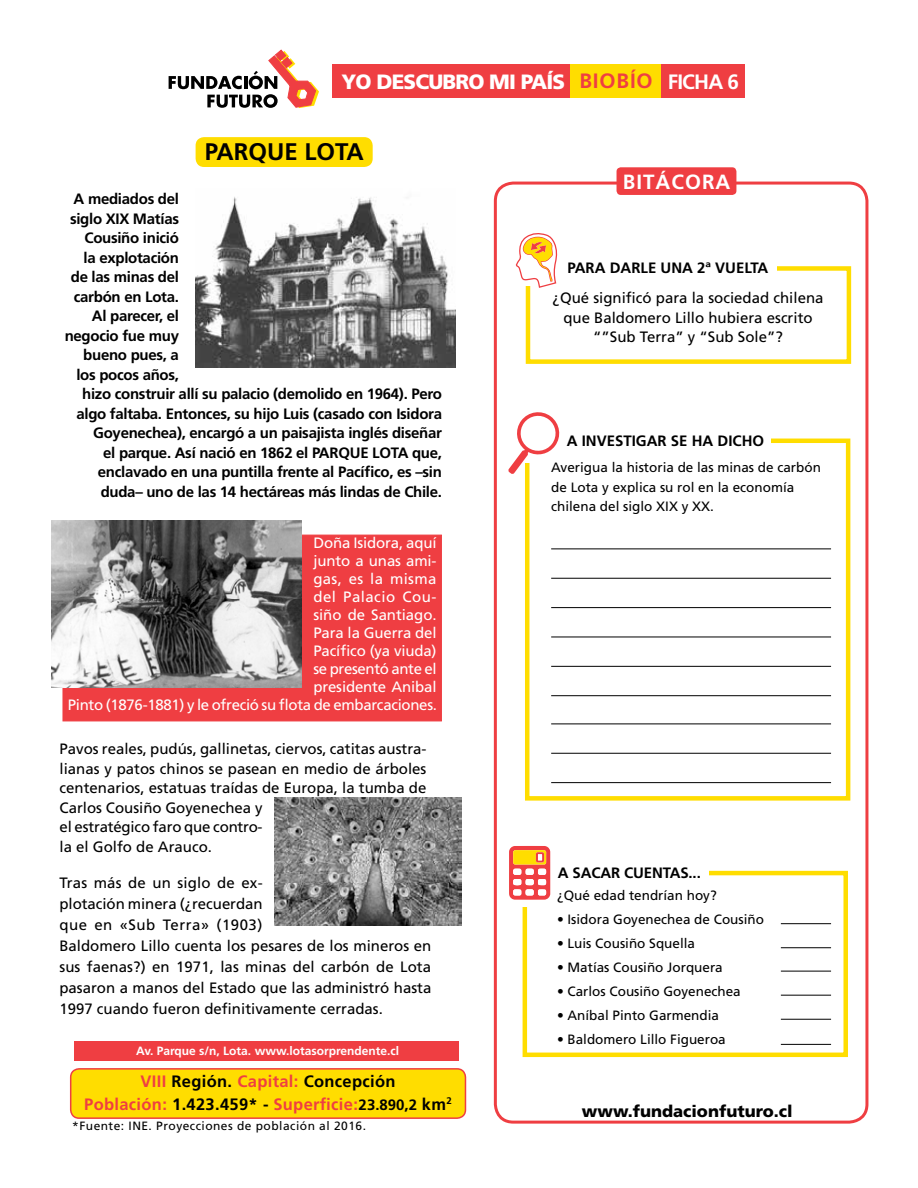
<style>
.page{position:relative;width:918px;height:1188px;background:#fff}
.page>*{position:absolute;margin:0;border:0;box-sizing:border-box;transform-origin:0 0}
.t1{font:700 24px "Frutiger";color:#000}
.t2{font:900 20.7px "Frutiger";letter-spacing:-.04em;color:#fff}
.t3{font:700 20.55px "Frutiger";letter-spacing:.05em;color:#fff}
.t4{font:700 16.5px/23.1px "Frutiger";letter-spacing:.02em;color:#ef3e42;text-align:center}
.t5{font:900 16.5px "Frutiger";color:#000}
.t6{font:15px/19.5px "Frutiger";color:#000}
.t7{font:700 15px "Frutiger";letter-spacing:-.02em;color:#000}
.t8{font:15px/18px "Frutiger";letter-spacing:-.01em;color:#fff;text-align:right}
.t9{font:700 15px "Frutiger";color:#000}
.t10{font:13.5px/19.5px "Frutiger";color:#000}
.t11{font:12px "Frutiger";letter-spacing:.04em;color:#000}
.t12{font:700 12px "Frutiger";color:#fff}
.s1{font-weight:700;color:#ef3e42}
.s2{font-weight:700}
.s3{color:#000}
.s4{font-size:15px;color:#000}
</style>
<div class="page">
<div style="left:71px;top:1069px;width:394px;height:49px;background:#fd0;border-radius:9px"></div>
<div style="left:70px;top:1068px;width:396px;height:51px;border:2px solid #ef3e42;border-radius:9px"></div>
<div style="left:494px;top:182px;width:374px;height:942px;border:3px solid #ef3e42;border-radius:18px"></div>
<div style="left:617px;top:167px;width:119px;height:28px;background:#ef3e42;border-radius:4px"></div>
<div style="left:196px;top:137px;width:177px;height:30px;background:#fd0;border-radius:9px"></div>
<div style="left:75px;top:1042px;width:384px;height:19px;background:#ef3e42"></div>
<div style="left:63px;top:535px;width:379px;height:186px;background:#ef3e42"></div>
<img style="left:196px;top:197px;width:260px;height:170px">
<img style="left:52px;top:521px;width:250px;height:167px">
<img style="left:274px;top:798px;width:188px;height:128px">
<div style="left:525px;top:439px;width:325px;height:362px;border:4px solid #fd0"></div>
<div style="left:508px;top:432px;width:263px;height:31px;background:#fff"></div>
<svg style="left:508px;top:412px;width:52px;height:62px"></svg>
<hr style="left:551px;top:549px;width:280px;height:1px;background:#000">
<hr style="left:551px;top:607px;width:280px;height:1px;background:#000">
<hr style="left:551px;top:666px;width:280px;height:1px;background:#000">
<hr style="left:551px;top:753px;width:280px;height:1px;background:#000">
<hr style="left:551px;top:578px;width:280px;height:1px;background:#000">
<hr style="left:551px;top:637px;width:280px;height:1px;background:#000">
<hr style="left:551px;top:724px;width:280px;height:1px;background:#000">
<hr style="left:551px;top:695px;width:280px;height:1px;background:#000">
<hr style="left:551px;top:782px;width:280px;height:1px;background:#000">
<hr style="left:781px;top:923px;width:50px;height:1px;background:#000">
<hr style="left:781px;top:971px;width:50px;height:1px;background:#000">
<hr style="left:781px;top:947px;width:50px;height:1px;background:#000">
<hr style="left:781px;top:995px;width:50px;height:1px;background:#000">
<hr style="left:781px;top:1019px;width:50px;height:1px;background:#000">
<hr style="left:781px;top:1044px;width:50px;height:1px;background:#000">
<div style="left:523px;top:871px;width:325px;height:186px;border:4px solid #fd0"></div>
<div style="left:506px;top:860px;width:202px;height:47px;background:#fff"></div>
<svg style="left:509px;top:846px;width:41px;height:54px"></svg>
<div style="left:526px;top:266px;width:325px;height:98px;border:4px solid #fd0"></div>
<div style="left:509px;top:255px;width:267px;height:31px;background:#fff"></div>
<svg style="left:515px;top:233px;width:43px;height:61px"></svg>
<svg style="left:169px;top:50px;width:150px;height:58px"></svg>
<div style="left:333px;top:64px;width:239px;height:34px;background:#ef3e42"></div>
<div style="left:661px;top:64px;width:84px;height:34px;background:#ef3e42"></div>
<div style="left:571px;top:64px;width:90px;height:34px;background:#fd0"></div>
<h2 class="t2" style="left:342px;top:69px;width:399px">YO DESCUBRO MI PAÍS <span class="s1">BIOBÍO</span> <span class="s2">FICHA 6</span></h2>
<h1 class="t1" style="left:205px;top:138px;width:161px">PARQUE LOTA</h1>
<p class="t7" style="left:74px;top:190px;width:107px">A mediados del</p>
<p class="t7" style="left:70px;top:210px;width:110px">siglo XIX Matías</p>
<p class="t7" style="left:84px;top:229px;width:96px">Cousiño inició</p>
<p class="t7" style="left:84px;top:249px;width:97px">la explotación</p>
<p class="t7" style="left:71px;top:268px;width:110px">de las minas del</p>
<p class="t7" style="left:74px;top:288px;width:107px">carbón en Lota.</p>
<p class="t7" style="left:92px;top:307px;width:89px">Al parecer, el</p>
<p class="t7" style="left:65px;top:327px;width:116px">negocio fue muy</p>
<p class="t7" style="left:83px;top:346px;width:97px">bueno pues, a</p>
<p class="t7" style="left:76px;top:366px;width:104px">los pocos años,</p>
<p class="t7" style="left:82px;top:385px;width:361px">hizo construir allí su palacio (demolido en 1964). Pero</p>
<p class="t7" style="left:76px;top:405px;width:367px">algo faltaba. Entonces, su hijo Luis (casado con Isidora</p>
<p class="t7" style="left:93px;top:424px;width:350px">Goyenechea), encargó a un paisajista inglés diseñar</p>
<p class="t7" style="left:103px;top:444px;width:340px">el parque. Así nació en 1862 el PARQUE LOTA que,</p>
<p class="t7" style="left:98px;top:463px;width:346px">enclavado en una puntilla frente al Pacífico, es –sin</p>
<p class="t7" style="left:101px;top:483px;width:343px">duda– uno de las 14 hectáreas más lindas de Chile.</p>
<p class="t8" style="left:68px;top:534px;width:371px">Doña Isidora, aquí<br>junto a unas ami-<br>gas, es la misma<br>del Palacio Cou-<br>siño de Santiago.<br>Para la Guerra del<br>Pacífico (ya viuda)<br>se presentó ante el<br>presidente Anibal<br>Pinto (1876-1881) y le ofreció su flota de embarcaciones.</p>
<p class="t6" style="left:60px;top:739px;width:368px">Pavos reales, pudús, gallinetas, ciervos, catitas austra&shy;lianas y patos chinos se pasean en medio de árboles centenarios, estatuas traídas de Europa, la tumba de Carlos Cousiño Goyenechea y<br>el estratégico faro que contro-<br>la el Golfo de Arauco.</p>
<p class="t6" style="left:59px;top:872px;width:374px;line-height:21px">Tras más de un siglo de ex-<br>plotación minera (¿recuerdan<br>que en «Sub Terra» (1903)<br>Baldomero Lillo cuenta los pesares de los mineros en sus faenas?) en 1971, las minas del carbón de Lota pasaron a manos del Estado que las administró hasta 1997 cuando fueron definitivamente cerradas.</p>
<p class="t12" style="left:136px;top:1044px;width:265px">Av. Parque s/n, Lota. www.lotasorprendente.cl</p>
<p class="t4" style="left:84px;top:1070px;width:369px">VIII <span class="s3">Región.</span> Capital: <span class="s3">Concepción<br></span>Población: <span class="s3">1.423.459* -</span> Superficie:<span class="s4">23.890,2</span> <span class="s3">km</span><sup>2</sup></p>
<p class="t11" style="left:72px;top:1119px;width:295px">*Fuente: INE. Proyecciones de población al 2016.</p>
<h3 class="t3" style="left:623px;top:169px;width:109px">BITÁCORA</h3>
<p class="t9" style="left:568px;top:259px;width:202px">PARA DARLE UNA 2ª VUELTA</p>
<p class="t6" style="left:553px;top:288px;width:272px;text-align:center">¿Qué significó para la sociedad chilena que Baldomero Lillo hubiera escrito “”Sub Terra” y “Sub Sole”?</p>
<p class="t9" style="left:567px;top:432px;width:199px">A INVESTIGAR SE HA DICHO</p>
<p class="t10" style="left:551px;top:458px;width:271px">Averigua la historia de las minas de carbón de Lota y explica su rol en la economía chilena del siglo XIX y XX.</p>
<p class="t7" style="left:558px;top:864px;width:145px">A SACAR CUENTAS...</p>
<p class="t10" style="left:557px;top:886px;width:161px">¿Qué edad tendrían hoy?</p>
<p class="t10" style="left:557px;top:910px;width:209px">• Isidora Goyenechea de Cousiño</p>
<p class="t10" style="left:557px;top:934px;width:140px">• Luis Cousiño Squella</p>
<p class="t10" style="left:557px;top:958px;width:167px">• Matías Cousiño Jorquera</p>
<p class="t10" style="left:557px;top:982px;width:185px">• Carlos Cousiño Goyenechea</p>
<p class="t10" style="left:557px;top:1006px;width:164px">• Aníbal Pinto Garmendia</p>
<p class="t10" style="left:557px;top:1030px;width:170px">• Baldomero Lillo Figueroa</p>
<p class="t5" style="left:582px;top:1101px;width:212px">www.fundacionfuturo.cl</p>
</div>
